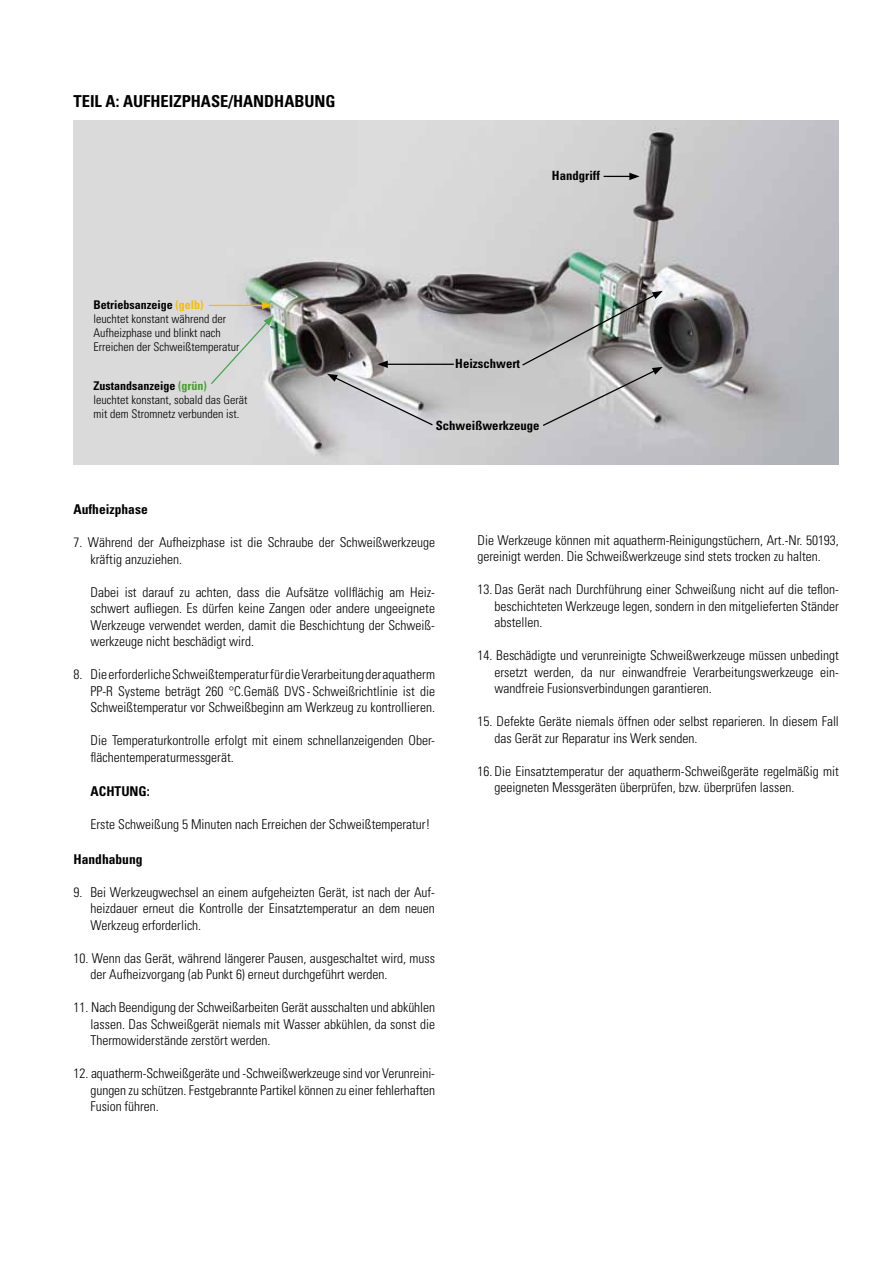
<style>
.page{position:relative;width:893px;height:1263px;background:#fff}
.page>*{position:absolute;margin:0;border:0;box-sizing:border-box;transform-origin:0 0}
.t1{font:700 condensed 16.5px "Univers LT";color:#000}
.t2{font:300 condensed 13.5px/16.5px "Univers LT";color:#000;text-align:justify}
.t3{font:700 condensed 13.5px "Univers LT";color:#000}
.t4{font:700 condensed 12.75px "Univers LT";color:#000}
.t5{font:300 condensed 12px/14px "Univers LT";color:#000}
.s1{font-weight:700}
.s2{font-weight:700;color:#fabb00}
.s3{font-weight:700;color:#44a12b}
</style>
<div class="page">
<img style="left:74px;top:120px;width:764px;height:345px">
<svg style="left:327px;top:374px;width:107px;height:53px;background:#c6c6c9"></svg>
<hr style="left:385px;top:364px;width:69px;height:1px;background:#000">
<svg style="left:378px;top:361px;width:10px;height:7px"></svg>
<svg style="left:521px;top:291px;width:142px;height:136px;background:#aaabaa"></svg>
<svg style="left:604px;top:173px;width:36px;height:7px"></svg>
<hr style="left:209px;top:305px;width:55px;height:1px;background:#fabb00">
<svg style="left:262px;top:302px;width:10px;height:7px"></svg>
<svg style="left:210px;top:316px;width:63px;height:70px;background:#d4d7d5"></svg>
<p class="t1" style="left:74px;top:91px;width:264px">Teil A: Aufh eizphase/Handhabung</p>
<p class="t5" style="left:94px;top:298px;width:147px"><span class="s1">Betriebsanzeige</span> <span class="s2">(gelb) </span>leuchtet konstant während der<br>Aufheizphase und blinkt nach<br>Erreichen der Schweißtemperatur</p>
<p class="t5" style="left:94px;top:379px;width:155px"><span class="s1">Zustandsanzeige</span> <span class="s3">(grün)<br></span>leuchtet konstant, sobald das Gerät mit dem Stromnetz verbunden ist.</p>
<p class="t4" style="left:552px;top:167px;width:49px">Handgriff</p>
<p class="t4" style="left:455px;top:356px;width:66px">Heizschwert</p>
<p class="t4" style="left:436px;top:418px;width:105px">Schweißwerkzeuge</p>
<p class="t3" style="left:74px;top:501px;width:76px">Aufheizphase</p>
<p class="t2" style="left:91px;top:534px;width:346px;text-indent:-17px">7. Während der Aufheizphase ist die Schraube der Schweißwerkzeuge kräftig anzuziehen.</p>
<p class="t2" style="left:91px;top:583px;width:346px">Dabei ist darauf zu achten, dass die Aufsätze vollflächig am Heiz&shy;schwert aufliegen. Es dürfen keine Zangen oder andere ungeeignete Werkzeuge verwendet werden, damit die Beschichtung der Schweiß&shy;werkzeuge nicht beschädigt wird.</p>
<p class="t2" style="left:91px;top:666px;width:346px;text-indent:-17px">8. Die erforderliche Schweißtemperatur für die Verarbeitung der aquatherm PP-R Systeme beträgt 260 °C.Gemäß DVS-Schweißrichtlinie ist die Schweißtemperatur vor Schweißbeginn am Werkzeug zu kontrollieren.</p>
<p class="t2" style="left:91px;top:732px;width:345px">Die Temperaturkontrolle erfolgt mit einem schnellanzeigenden Ober&shy;flächentemperaturmessgerät.</p>
<p class="t3" style="left:74px;top:783px;width:50px">ACHTUNG</p>
<p class="t3" style="left:147px;top:783px;width:4px">:</p>
<p class="t2" style="left:91px;top:816px;width:341px">Erste Schweißung 5 Minuten nach Erreichen der Schweißtemperatur!</p>
<p class="t3" style="left:74px;top:850px;width:70px">Handhabung</p>
<p class="t2" style="left:91px;top:883px;width:346px;text-indent:-17px">9. Bei Werkzeugwechsel an einem aufgeheizten Gerät, ist nach der Auf&shy;heizdauer erneut die Kontrolle der Einsatztemperatur an dem neuen Werkzeug erforderlich.</p>
<p class="t2" style="left:91px;top:949px;width:346px;text-indent:-17px">10. Wenn das Gerät, während längerer Pausen, ausgeschaltet wird, muss der Aufheizvorgang (ab Punkt 6) erneut durchgeführt werden.</p>
<p class="t2" style="left:91px;top:999px;width:346px;text-indent:-17px">11. Nach Beendigung der Schweißarbeiten Gerät ausschalten und abkühlen lassen. Das Schweißgerät niemals mit Wasser abkühlen, da sonst die Thermowiderstände zerstört werden.</p>
<p class="t2" style="left:91px;top:1065px;width:346px;text-indent:-17px">12. aquatherm-Schweißgeräte und -Schweißwerkzeuge sind vor Verunreini&shy;gungen zu schützen. Festgebrannte Partikel können zu einer fehlerhaften Fusion führen.</p>
<p class="t2" style="left:477px;top:531px;width:363px">Die Werkzeuge können mit aquatherm-Reinigungstüchern, Art.-Nr. 50193, gereinigt werden. Die Schweißwerkzeuge sind stets trocken zu halten.</p>
<p class="t2" style="left:495px;top:581px;width:346px;text-indent:-17px">13. Das Gerät nach Durchführung einer Schweißung nicht auf die teflon&shy;beschichteten Werkzeuge legen, sondern in den mitgelieferten Ständer abstellen.</p>
<p class="t2" style="left:495px;top:647px;width:346px;text-indent:-17px">14. Beschädigte und verunreinigte Schweißwerkzeuge müssen unbedingt ersetzt werden, da nur einwandfreie Verarbeitungswerkzeuge ein&shy;wandfreie Fusionsverbindungen garantieren.</p>
<p class="t2" style="left:495px;top:713px;width:346px;text-indent:-17px">15. Defekte Geräte niemals öffnen oder selbst reparieren. In diesem Fall das Gerät zur Reparatur ins Werk senden.</p>
<p class="t2" style="left:495px;top:762px;width:346px;text-indent:-17px">16. Die Einsatztemperatur der aquatherm-Schweißgeräte regelmäßig mit geeigneten Messgeräten überprüfen, bzw. überprüfen lassen.</p>
</div>
